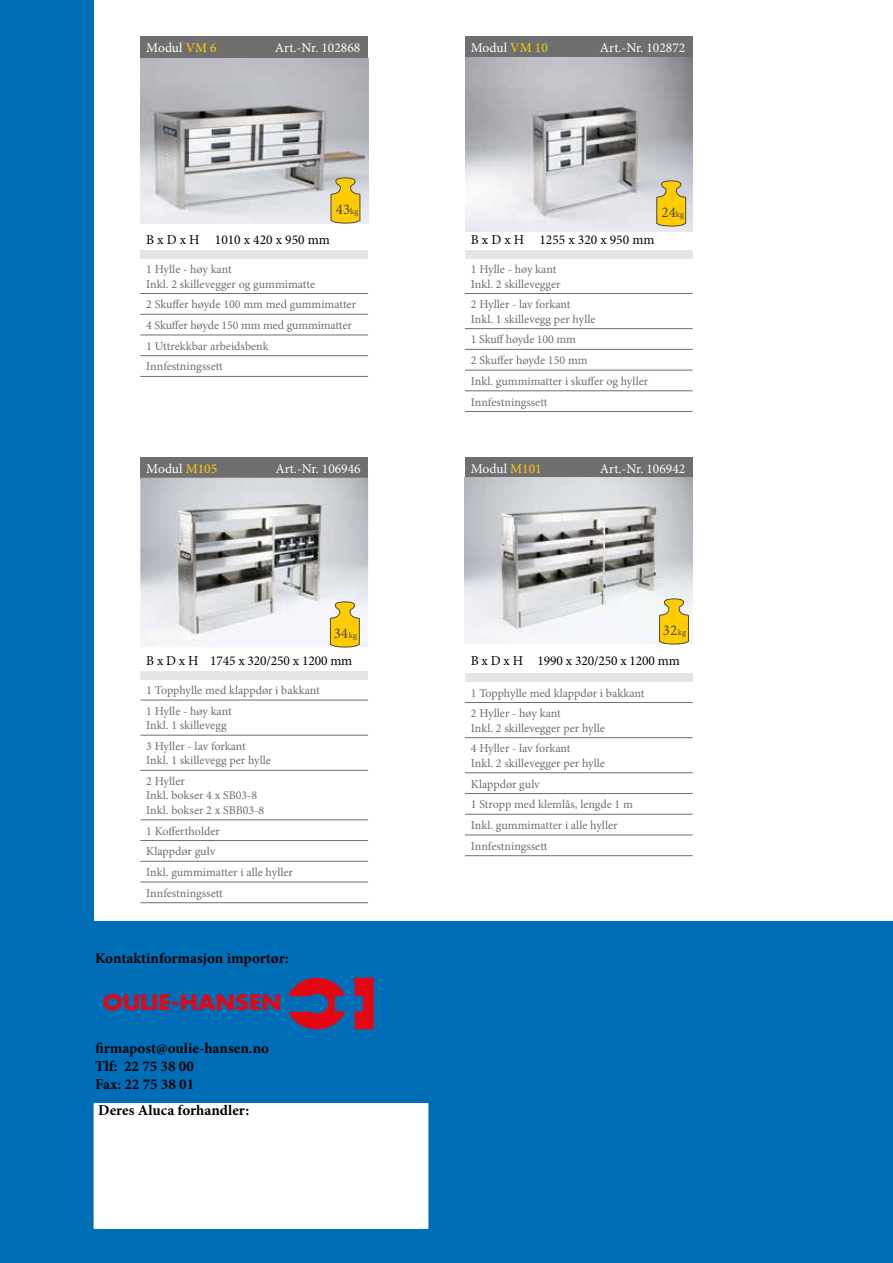
<style>
.page{position:relative;width:893px;height:1263px;background:#fff}
.page>*{position:absolute;margin:0;border:0;box-sizing:border-box;transform-origin:0 0}
.t1{font:700 20.55px "Futura";color:#e30613;scale:1.09 1}
.t2{font:700 15px/18px "Minion Pro";color:#000}
.t3{font:15px "Minion Pro";color:#4a4a49}
.t4{font:13.5px "Minion Pro";color:#fff}
.t5{font:13.5px "Minion Pro";letter-spacing:-.01em;color:#000}
.t6{font:12px/20.7px "Minion Pro";color:#706f6f}
.s1{color:#fc0}
.s2{font-size:8.55px}
</style>
<div class="page">
<div style="left:0;top:0;width:94px;height:1263px;background:#006eb7"></div>
<div style="left:0;top:922px;width:893px;height:341px;background:#006eb7"></div>
<div style="left:140px;top:36px;width:228px;height:22px;background:#706f6f"></div>
<div style="left:140px;top:250px;width:228px;height:8px;background:#e5e5e5"></div>
<hr style="left:140px;top:293px;width:228px;height:1px;background:#706f6f">
<hr style="left:140px;top:314px;width:228px;height:1px;background:#706f6f">
<hr style="left:140px;top:355px;width:228px;height:1px;background:#706f6f">
<hr style="left:140px;top:335px;width:228px;height:1px;background:#706f6f">
<hr style="left:140px;top:376px;width:228px;height:1px;background:#706f6f">
<div style="left:94px;top:1104px;width:334px;height:124px;background:#fff"></div>
<div style="left:94px;top:1103px;width:334px;height:126px;border:2px solid #fff"></div>
<img style="left:140px;top:58px;width:228px;height:166px">
<svg style="left:331px;top:177px;width:29px;height:46px"></svg>
<div style="left:140px;top:457px;width:228px;height:22px;background:#706f6f"></div>
<div style="left:140px;top:671px;width:228px;height:8px;background:#e5e5e5"></div>
<hr style="left:140px;top:770px;width:228px;height:1px;background:#706f6f">
<hr style="left:140px;top:819px;width:228px;height:1px;background:#706f6f">
<hr style="left:140px;top:840px;width:228px;height:1px;background:#706f6f">
<hr style="left:140px;top:861px;width:228px;height:1px;background:#706f6f">
<hr style="left:140px;top:882px;width:228px;height:1px;background:#706f6f">
<hr style="left:140px;top:902px;width:228px;height:1px;background:#706f6f">
<hr style="left:140px;top:700px;width:228px;height:1px;background:#706f6f">
<hr style="left:140px;top:735px;width:228px;height:1px;background:#706f6f">
<img style="left:140px;top:478px;width:228px;height:169px">
<div style="left:465px;top:457px;width:228px;height:22px;background:#706f6f"></div>
<div style="left:465px;top:673px;width:228px;height:9px;background:#e5e5e5"></div>
<hr style="left:465px;top:737px;width:228px;height:1px;background:#706f6f">
<hr style="left:465px;top:772px;width:228px;height:1px;background:#706f6f">
<hr style="left:465px;top:793px;width:228px;height:1px;background:#706f6f">
<hr style="left:465px;top:814px;width:228px;height:1px;background:#706f6f">
<hr style="left:465px;top:834px;width:228px;height:1px;background:#706f6f">
<hr style="left:465px;top:855px;width:228px;height:1px;background:#706f6f">
<hr style="left:465px;top:702px;width:228px;height:1px;background:#706f6f">
<img style="left:465px;top:477px;width:228px;height:166px">
<svg style="left:330px;top:601px;width:30px;height:46px"></svg>
<svg style="left:659px;top:598px;width:30px;height:46px"></svg>
<div style="left:465px;top:36px;width:228px;height:22px;background:#706f6f"></div>
<div style="left:465px;top:250px;width:228px;height:8px;background:#e5e5e5"></div>
<hr style="left:465px;top:293px;width:228px;height:1px;background:#706f6f">
<hr style="left:465px;top:328px;width:228px;height:1px;background:#706f6f">
<hr style="left:465px;top:390px;width:228px;height:1px;background:#706f6f">
<hr style="left:465px;top:349px;width:228px;height:1px;background:#706f6f">
<hr style="left:465px;top:370px;width:228px;height:1px;background:#706f6f">
<hr style="left:465px;top:411px;width:228px;height:1px;background:#706f6f">
<img style="left:465px;top:58px;width:228px;height:174px">
<svg style="left:656px;top:180px;width:30px;height:46px"></svg>
<svg style="left:288px;top:978px;width:57px;height:51px"></svg>
<svg style="left:355px;top:977px;width:19px;height:52px"></svg>
<p class="t4" style="left:146px;top:39px;width:72px">Modul <span class="s1">VM 6</span></p>
<p class="t4" style="left:275px;top:39px;width:87px">Art.-Nr. 102868</p>
<p class="t4" style="left:471px;top:39px;width:78px">Modul <span class="s1">VM 10</span></p>
<p class="t4" style="left:600px;top:39px;width:87px">Art.-Nr. 102872</p>
<p class="t3" style="left:336px;top:199px;width:24px">43<span class="s2">kg</span></p>
<p class="t3" style="left:662px;top:202px;width:24px">24<span class="s2">kg</span></p>
<p class="t5" style="left:146px;top:230px;width:185px">B x D x H 1010 x 420 x 950 mm</p>
<p class="t6" style="left:146px;top:262px;width:170px;line-height:14.4px">1 Hylle - høy kant<br>Inkl. 2 skillevegger og gummimatte</p>
<p class="t6" style="left:146px;top:294px;width:211px">2 Skuffer høyde 100 mm med gummimatter<br>4 Skuffer høyde 150 mm med gummimatter<br>1 Uttrekkbar arbeidsbenk<br>Innfestningssett</p>
<p class="t5" style="left:471px;top:230px;width:185px">B x D x H 1255 x 320 x 950 mm</p>
<p class="t6" style="left:471px;top:262px;width:91px;line-height:14.4px">1 Hylle - høy kant<br>Inkl. 2 skillevegger</p>
<p class="t6" style="left:471px;top:297px;width:126px;line-height:14.4px">2 Hyller - lav forkant<br>Inkl. 1 skillevegg per hylle</p>
<p class="t6" style="left:471px;top:329px;width:179px">1 Skuff høyde 100 mm<br>2 Skuffer høyde 150 mm<br>Inkl. gummimatter i skuffer og hyller<br>Innfestningssett</p>
<p class="t4" style="left:146px;top:459px;width:72px">Modul <span class="s1">M105</span></p>
<p class="t4" style="left:275px;top:459px;width:87px">Art.-Nr. 106946</p>
<p class="t4" style="left:471px;top:459px;width:72px">Modul <span class="s1">M101</span></p>
<p class="t4" style="left:600px;top:459px;width:87px">Art.-Nr. 106942</p>
<p class="t3" style="left:334px;top:623px;width:25px">34<span class="s2">kg</span></p>
<p class="t3" style="left:663px;top:620px;width:25px">32<span class="s2">kg</span></p>
<p class="t5" style="left:146px;top:651px;width:207px">B x D x H 1745 x 320/250 x 1200 mm</p>
<p class="t6" style="left:146px;top:680px;width:175px">1 Topphylle med klappdør i bakkant<br>1 Hylle - høy kant</p>
<p class="t6" style="left:146px;top:715px;width:101px">Inkl. 1 skillevegg<br>3 Hyller - lav forkant</p>
<p class="t6" style="left:146px;top:750px;width:126px">Inkl. 1 skillevegg per hylle<br>2 Hyller</p>
<p class="t6" style="left:146px;top:788px;width:120px;line-height:14.4px">Inkl. bokser 4 x SB03-8<br>Inkl. bokser 2 x SBB03-8</p>
<p class="t6" style="left:146px;top:820px;width:148px">1 Koffertholder<br>Klappdør gulv<br>Inkl. gummimatter i alle hyller<br>Innfestningssett</p>
<p class="t2" style="left:95px;top:949px;width:195px">Kontaktinformasjon importør:</p>
<h1 class="t1" style="left:103px;top:988px;width:165px">OULIE-HANSEN</h1>
<p class="t2" style="left:95px;top:1039px;width:175px">firmapost@oulie-hansen.no<br>Tlf: 22 75 38 00<br>Fax: 22 75 38 01</p>
<p class="t2" style="left:98px;top:1101px;width:152px">Deres Aluca forhandler:</p>
<p class="t5" style="left:471px;top:651px;width:210px">B x D x H 1990 x 320/250 x 1200 mm</p>
<p class="t6" style="left:471px;top:682px;width:175px">1 Topphylle med klappdør i bakkant<br>2 Hyller - høy kant</p>
<p class="t6" style="left:471px;top:717px;width:136px">Inkl. 2 skillevegger per hylle<br>4 Hyller - lav forkant</p>
<p class="t6" style="left:471px;top:753px;width:164px">Inkl. 2 skillevegger per hylle<br>Klappdør gulv<br>1 Stropp med klemlås, lengde 1 m<br>Inkl. gummimatter i alle hyller<br>Innfestningssett</p>
</div>
